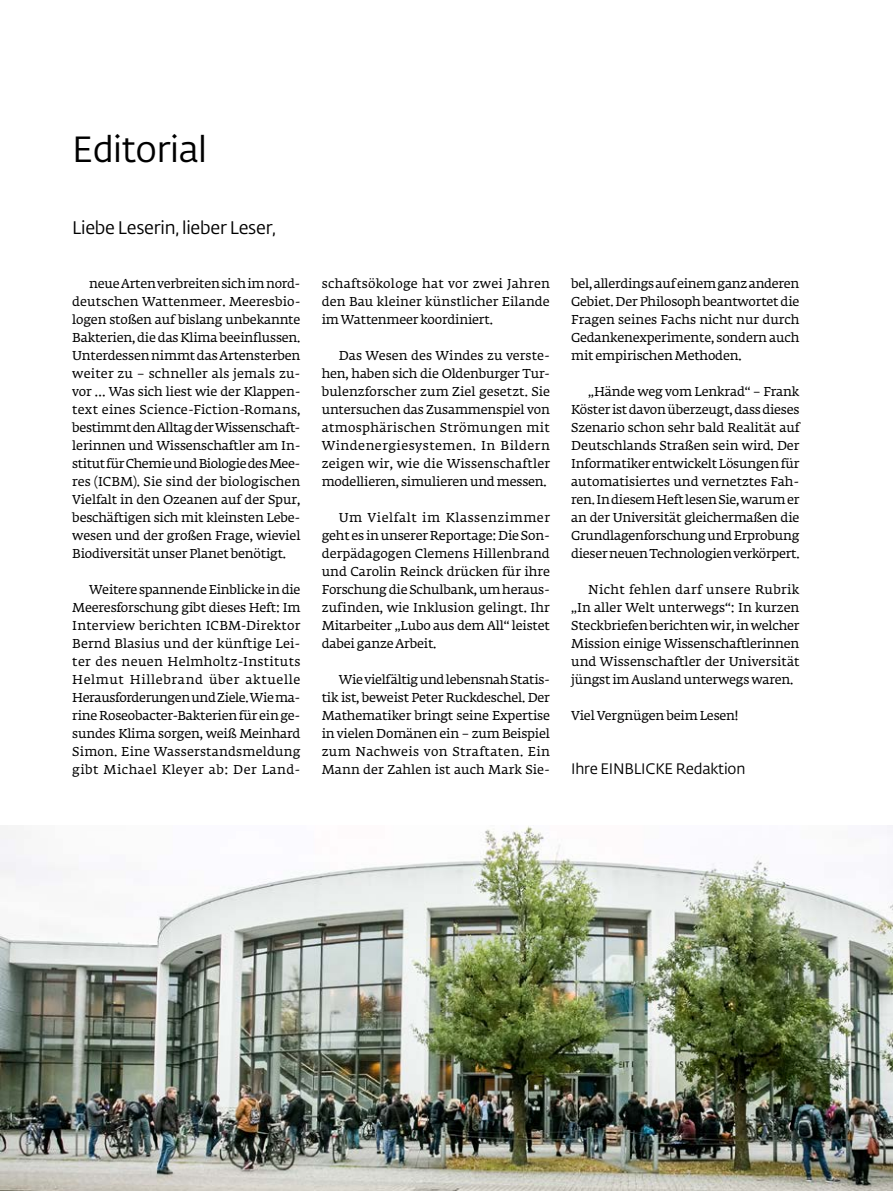
<style>
.page{position:relative;width:893px;height:1191px;background:#fff}
.page>*{position:absolute;margin:0;border:0;box-sizing:border-box;transform-origin:0 0}
.t1{font:36px "Fedra Sans Std";letter-spacing:-.015em;color:#000}
.t2{font:18px "Fedra Sans Std";letter-spacing:-.015em;color:#000}
.t3{font:15px "Fedra Sans Std";letter-spacing:-.015em;color:#000}
.t4{font:12.75px/18px "Fedra Serif A Std";letter-spacing:-.015em;color:#000;text-align:justify}
</style>
<div class="page">
<img style="left:0;top:825px;width:893px;height:366px">
<h1 class="t1" style="left:72px;top:128px;width:136px">Editorial</h1>
<h2 class="t2" style="left:72px;top:217px;width:205px">Liebe Leserin, lieber Leser,</h2>
<p class="t4" style="left:72px;top:276px;width:230px;text-indent:17px">neue Arten verbreiten sich im nord&shy;deutschen Wattenmeer. Meeresbio&shy;logen stoßen auf bislang unbekannte Bakterien, die das Klima beeinflussen.<br>Unterdessen nimmt das Artensterben weiter zu – schneller als jemals zu&shy;vor … Was sich liest wie der Klappen&shy;text eines Science-Fiction-Romans, bestimmt den Alltag der Wissenschaft&shy;lerinnen und Wissenschaftler am In&shy;stitut für Chemie und Biologie des Mee&shy;res (ICBM). Sie sind der biologischen Vielfalt in den Ozeanen auf der Spur, beschäftigen sich mit kleinsten Lebe&shy;wesen und der großen Frage, wieviel Biodiversität unser Planet benötigt.</p>
<p class="t4" style="left:72px;top:582px;width:230px;text-indent:17px">Weitere spannende Einblicke in die Meeresforschung gibt dieses Heft: Im Interview berichten ICBM-Direktor Bernd Blasius und der künftige Lei&shy;ter des neuen Helmholtz-Instituts Helmut Hillebrand über aktuelle Herausforderungen und Ziele. Wie ma&shy;rine Roseobacter-Bakterien für ein ge&shy;sundes Klima sorgen, weiß Meinhard Simon. Eine Wasserstandsmeldung gibt Michael Kleyer ab: Der Land-</p>
<p class="t4" style="left:322px;top:276px;width:230px">schaftsökologe hat vor zwei Jahren den Bau kleiner künstlicher Eilande im Wattenmeer koordiniert.</p>
<p class="t4" style="left:322px;top:348px;width:230px;text-indent:17px">Das Wesen des Windes zu verste&shy;hen, haben sich die Oldenburger Tur&shy;bulenzforscher zum Ziel gesetzt. Sie untersuchen das Zusammenspiel von atmosphärischen Strömungen mit Windenergiesystemen. In Bildern zeigen wir, wie die Wissenschaftler modellieren, simulieren und messen.</p>
<p class="t4" style="left:322px;top:510px;width:230px;text-indent:17px">Um Vielfalt im Klassenzimmer geht es in unserer Reportage: Die Son&shy;derpädagogen Clemens Hillenbrand und Carolin Reinck drücken für ihre Forschung die Schulbank, um heraus&shy;zufinden, wie Inklusion gelingt. Ihr Mitarbeiter „Lubo aus dem All“ leistet dabei ganze Arbeit.</p>
<p class="t4" style="left:322px;top:672px;width:230px;text-indent:17px">Wie vielfältig und lebensnah Statis&shy;tik ist, beweist Peter Ruckdeschel. Der Mathematiker bringt seine Expertise in vielen Domänen ein – zum Beispiel zum Nachweis von Straftaten. Ein Mann der Zahlen ist auch Mark Sie-</p>
<p class="t4" style="left:571px;top:276px;width:230px">bel, allerdings auf einem ganz anderen Gebiet. Der Philosoph beantwortet die Fragen seines Fachs nicht nur durch Gedankenexperimente, sondern auch mit empirischen Methoden.</p>
<p class="t4" style="left:571px;top:384px;width:230px;text-indent:17px">„Hände weg vom Lenkrad“ – Frank Köster ist davon überzeugt, dass dieses Szenario schon sehr bald Realität auf Deutschlands Straßen sein wird. Der Informatiker entwickelt Lösungen für automatisiertes und vernetztes Fah&shy;ren. In diesem Heft lesen Sie, warum er an der Universität gleichermaßen die Grundlagenforschung und Erprobung dieser neuen Technologien verkörpert.</p>
<p class="t4" style="left:571px;top:582px;width:230px;text-indent:17px">Nicht fehlen darf unsere Rubrik „In aller Welt unterwegs“: In kurzen Steckbriefen berichten wir, in welcher Mission einige Wissenschaftlerinnen und Wissenschaftler der Universität jüngst im Ausland unterwegs waren.</p>
<p class="t4" style="left:571px;top:708px;width:169px">Viel Vergnügen beim Lesen!</p>
<p class="t3" style="left:571px;top:760px;width:176px">Ihre EINBLICKE Redaktion</p>
</div>
